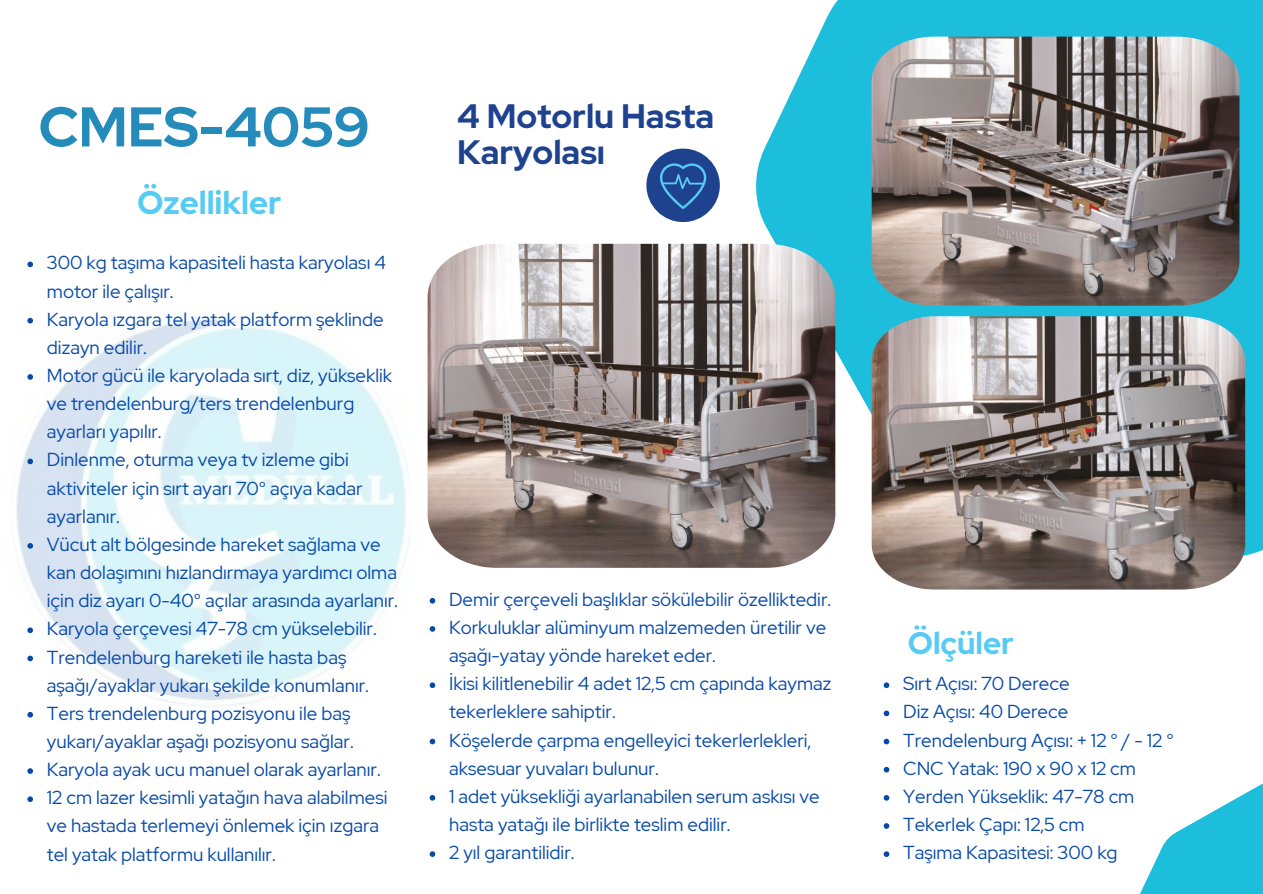
<style>
.page{position:relative;width:1263px;height:894px;background:#fff}
.page>*{position:absolute;margin:0;border:0;box-sizing:border-box;transform-origin:0 0}
.t1{font:700 55.8px "Red Hat Display";color:#248bbb}
.t2{font:700 33.75px "Red Hat Display";color:#1f428f}
.t3{font:700 32.55px "Red Hat Display";color:#56cbf3}
.t4{font:700 31.05px "Red Hat Display";color:#56cbf3}
.t5{font:18.75px/28.2px "Red Hat Display";color:#0649a7}
</style>
<div class="page">
<svg style="left:752px;top:0;width:511px;height:556px;fill:#1dbedb"></svg>
<div style="left:646px;top:148px;width:74px;height:74px;background:#1f428f;border-radius:50%"></div>
<svg style="left:660px;top:163px;width:46px;height:46px"></svg>
<img style="left:16px;top:317px;width:393px;height:390px">
<img style="left:428px;top:244px;width:407px;height:323px">
<img style="left:872px;top:316px;width:373px;height:273px">
<img style="left:872px;top:37px;width:367px;height:269px">
<svg style="left:884px;top:682px;width:5px;height:6px"></svg>
<svg style="left:884px;top:710px;width:5px;height:6px"></svg>
<svg style="left:884px;top:738px;width:5px;height:6px"></svg>
<svg style="left:884px;top:766px;width:5px;height:6px"></svg>
<svg style="left:884px;top:795px;width:5px;height:5px"></svg>
<svg style="left:884px;top:823px;width:5px;height:5px"></svg>
<svg style="left:884px;top:851px;width:5px;height:5px"></svg>
<svg style="left:1140px;top:783px;width:123px;height:110px"></svg>
<svg style="left:430px;top:598px;width:5px;height:5px"></svg>
<svg style="left:430px;top:626px;width:5px;height:5px"></svg>
<svg style="left:430px;top:682px;width:5px;height:5px"></svg>
<svg style="left:430px;top:738px;width:5px;height:6px"></svg>
<svg style="left:430px;top:795px;width:5px;height:5px"></svg>
<svg style="left:430px;top:851px;width:5px;height:5px"></svg>
<svg style="left:27px;top:261px;width:6px;height:6px"></svg>
<svg style="left:27px;top:318px;width:6px;height:5px"></svg>
<svg style="left:27px;top:374px;width:6px;height:5px"></svg>
<svg style="left:27px;top:458px;width:6px;height:6px"></svg>
<svg style="left:27px;top:543px;width:6px;height:5px"></svg>
<svg style="left:27px;top:627px;width:6px;height:6px"></svg>
<svg style="left:27px;top:655px;width:6px;height:6px"></svg>
<svg style="left:27px;top:712px;width:6px;height:5px"></svg>
<svg style="left:27px;top:768px;width:6px;height:5px"></svg>
<svg style="left:27px;top:796px;width:6px;height:5px"></svg>
<p class="t1" style="left:38px;top:89px;width:332px">CMES-4059</p>
<p class="t3" style="left:137px;top:181px;width:146px">Özellikler</p>
<p class="t5" style="left:47px;top:248px;width:341px">300 kg taşıma kapasiteli hasta karyolası 4 motor ile çalışır.</p>
<p class="t5" style="left:47px;top:305px;width:338px">Karyola ızgara tel yatak platform şeklinde dizayn edilir.</p>
<p class="t5" style="left:47px;top:361px;width:347px">Motor gücü ile karyolada sırt, diz, yükseklik ve trendelenburg/ters trendelenburg ayarları yapılır.</p>
<p class="t5" style="left:47px;top:445px;width:317px">Dinlenme, oturma veya tv izleme gibi aktiviteler için sırt ayarı 70° açıya kadar ayarlanır.</p>
<p class="t5" style="left:47px;top:530px;width:353px">Vücut alt bölgesinde hareket sağlama ve kan dolaşımını hızlandırmaya yardımcı olma için diz ayarı 0-40° açılar arasında ayarlanır.</p>
<p class="t5" style="left:47px;top:614px;width:331px">Karyola çerçevesi 47-78 cm yükselebilir.</p>
<p class="t5" style="left:47px;top:642px;width:324px">Trendelenburg hareketi ile hasta baş aşağı/ayaklar yukarı şekilde konumlanır.</p>
<p class="t5" style="left:47px;top:698px;width:308px">Ters trendelenburg pozisyonu ile baş yukarı/ayaklar aşağı pozisyonu sağlar.</p>
<p class="t5" style="left:47px;top:755px;width:335px">Karyola ayak ucu manuel olarak ayarlanır.</p>
<p class="t5" style="left:47px;top:783px;width:342px">12 cm lazer kesimli yatağın hava alabilmesi ve hastada terlemeyi önlemek için ızgara tel yatak platformu kullanılır.</p>
<p class="t2" style="left:457px;top:93px;width:259px">4 Motorlu Hasta</p>
<p class="t2" style="left:457px;top:129px;width:149px">Karyolası</p>
<p class="t5" style="left:449px;top:585px;width:384px">Demir çerçeveli başlıklar sökülebilir özelliktedir.</p>
<p class="t5" style="left:449px;top:613px;width:379px">Korkuluklar alüminyum malzemeden üretilir ve aşağı-yatay yönde hareket eder.</p>
<p class="t5" style="left:449px;top:669px;width:384px">İkisi kilitlenebilir 4 adet 12,5 cm çapında kaymaz tekerleklere sahiptir.</p>
<p class="t5" style="left:449px;top:725px;width:364px">Köşelerde çarpma engelleyici tekerlerlekleri, aksesuar yuvaları bulunur.</p>
<p class="t5" style="left:449px;top:781px;width:372px">1 adet yüksekliği ayarlanabilen serum askısı ve hasta yatağı ile birlikte teslim edilir.</p>
<p class="t5" style="left:449px;top:838px;width:127px">2 yıl garantilidir.</p>
<p class="t4" style="left:908px;top:621px;width:108px">Ölçüler</p>
<h1 class="t5" style="left:903px;top:669px;width:168px">Sırt Açısı: 70 Derece</h1>
<h2 class="t5" style="left:903px;top:697px;width:167px">Diz Açısı: 40 Derece</h2>
<p class="t5" style="left:903px;top:725px;width:272px">Trendelenburg Açısı: + 12 ° / - 12 °</p>
<h2 class="t5" style="left:903px;top:753px;width:234px">CNC Yatak: 190 x 90 x 12 cm</h2>
<p class="t5" style="left:903px;top:781px;width:233px">Yerden Yükseklik: 47-78 cm</p>
<p class="t5" style="left:903px;top:810px;width:183px">Tekerlek Çapı: 12,5 cm</p>
<p class="t5" style="left:903px;top:838px;width:216px">Taşıma Kapasitesi: 300 kg</p>
</div>
